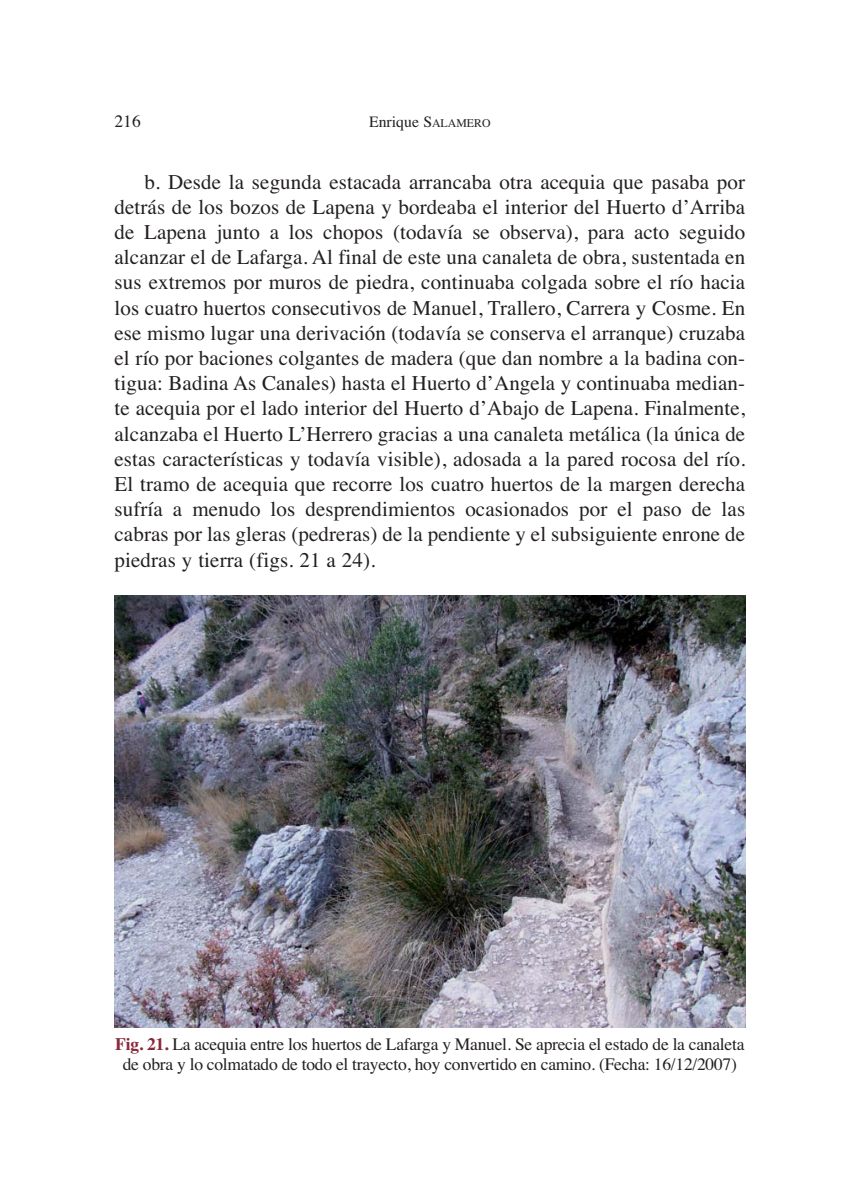
<style>
.page{position:relative;width:844px;height:1190px;background:#fff}
.page>*{position:absolute;margin:0;border:0;box-sizing:border-box;transform-origin:0 0}
.t1{font:21px/25.2px "Times";letter-spacing:.005em;color:#231f20;text-align:justify}
.t2{font:17.5px/20.1px "Times";letter-spacing:-.015em;color:#231f20;text-align:center}
.t3{font:15.75px "Times";color:#231f20}
.s1{font-size:11.9px}
.s2{font-weight:700;color:#882838}
</style>
<div class="page">
<img style="left:114px;top:596px;width:630px;height:431px">
<p class="t2" style="left:114px;top:112px;width:28px">216</p>
<p class="t3" style="left:369px;top:116px;width:123px">Enrique S<span class="s1">ALAMERO</span></p>
<p class="t1" style="left:114px;top:171px;width:632px;text-indent:30px">b. Desde la segunda estacada arrancaba otra acequia que pasaba por detrás de los bozos de Lapena y bordeaba el interior del Huerto d’Arriba de Lapena junto a los chopos (todavía se observa), para acto seguido alcanzar el de Lafarga. Al final de este una canaleta de obra, sustentada en sus extremos por muros de piedra, continuaba colgada sobre el río hacia los cuatro huertos consecutivos de Manuel, Trallero, Carrera y Cosme. En ese mismo lugar una derivación (todavía se conserva el arranque) cruzaba el río por baciones colgantes de madera (que dan nombre a la badina con&shy;tigua: Badina As Canales) hasta el Huerto d’Angela y continuaba median&shy;te acequia por el lado interior del Huerto d’Abajo de Lapena. Finalmente, alcanzaba el Huerto L’Herrero gracias a una canaleta metálica (la única de estas características y todavía visible), adosada a la pared rocosa del río.<br>El tramo de acequia que recorre los cuatro huertos de la margen derecha sufría a menudo los desprendimientos ocasionados por el paso de las cabras por las gleras (pedreras) de la pendiente y el subsiguiente enrone de piedras y tierra (figs. 21 a 24).</p>
<p class="t2" style="left:115px;top:1035px;width:630px"><span class="s2">Fig. 21.</span> La acequia entre los huertos de Lafarga y Manuel. Se aprecia el estado de la canaleta de obra y lo colmatado de todo el trayecto, hoy convertido en camino. (Fecha: 16/12/2007)</p>
</div>
